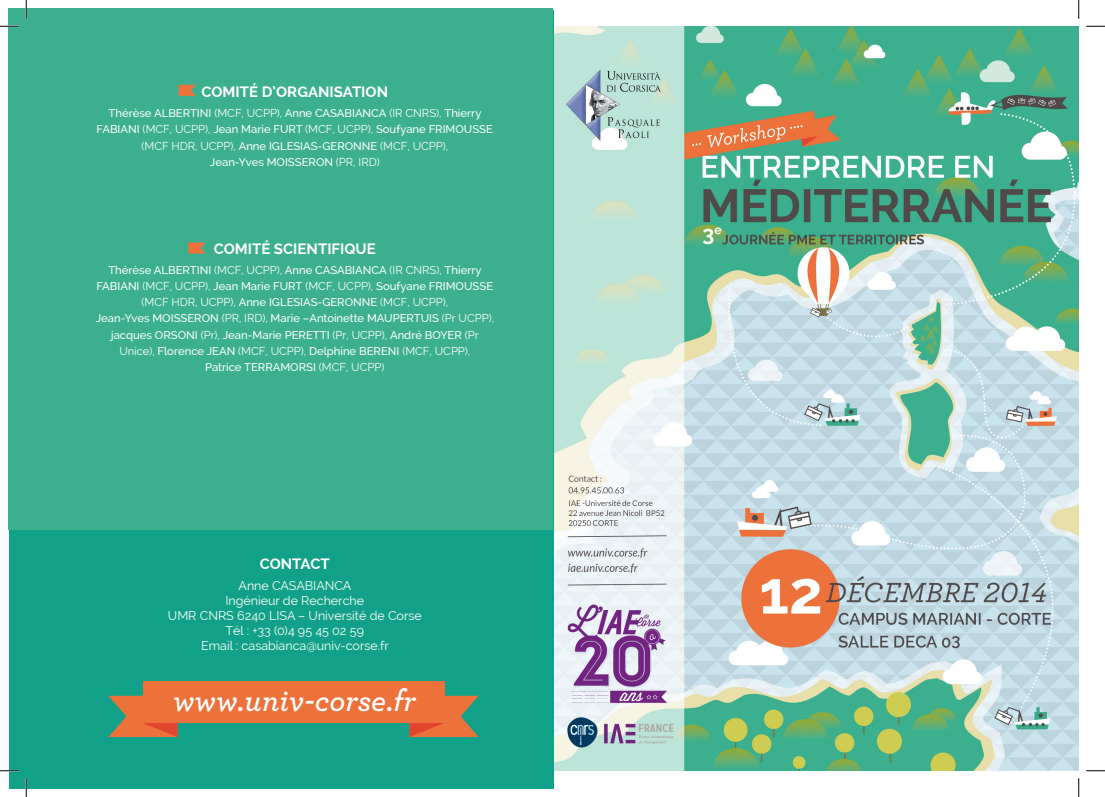
<style>
.page{position:relative;width:1105px;height:797px;background:#fff}
.page>*{position:absolute;margin:0;border:0;box-sizing:border-box;transform-origin:0 0}
.t1{font:italic 600 31.25px "Archer";color:#fff}
.t2{font:700 15px "Raleway";color:#fff}
.t3{font:12.5px/15px "Raleway";color:#fff;text-align:center}
.t4{font:500 11.25px/16.2px "Raleway";color:#fff;text-align:center}
.s1{font-weight:400}
</style>
<div class="page">
<img style="left:553px;top:26px;width:526px;height:744px">
<div style="left:9px;top:10px;width:544px;height:778px;background:#11a188"></div>
<div style="left:9px;top:9px;width:544px;height:520px;background:#3caf8e"></div>
<svg style="left:108px;top:695px;width:69px;height:42px"></svg>
<svg style="left:410px;top:695px;width:69px;height:42px"></svg>
<div style="left:143px;top:681px;width:301px;height:42px;background:#ed713b"></div>
<svg style="left:179px;top:85px;width:17px;height:11px"></svg>
<svg style="left:188px;top:242px;width:17px;height:11px"></svg>
<svg style="left:0;top:25px;width:19px;height:2px"></svg>
<svg style="left:1086px;top:25px;width:19px;height:2px"></svg>
<svg style="left:0;top:770px;width:19px;height:1px"></svg>
<svg style="left:1086px;top:770px;width:19px;height:1px"></svg>
<svg style="left:25px;top:0;width:2px;height:19px"></svg>
<svg style="left:25px;top:778px;width:2px;height:19px"></svg>
<svg style="left:1078px;top:0;width:1px;height:19px"></svg>
<svg style="left:1078px;top:778px;width:1px;height:19px"></svg>
<h2 class="t2" style="left:201px;top:83px;width:188px">COMITÉ D’ORGANISATION</h2>
<p class="t4" style="left:97px;top:105px;width:398px">Thérèse ALBERTINI <span class="s1">(MCF, UCPP),</span> Anne CASABIANCA <span class="s1">(IR CNRS),</span> Thierry FABIANI <span class="s1">(MCF, UCPP),</span> Jean Marie FURT <span class="s1">(MCF, UCPP),</span> Soufyane FRIMOUSSE <span class="s1">(MCF HDR, UCPP),</span> Anne IGLESIAS-GERONNE <span class="s1">(MCF, UCPP),<br></span>Jean-Yves MOISSERON <span class="s1">(PR, IRD)</span></p>
<h2 class="t2" style="left:214px;top:240px;width:164px">COMITÉ SCIENTIFIQUE</h2>
<p class="t4" style="left:96px;top:261px;width:400px">Thérèse ALBERTINI <span class="s1">(MCF, UCPP),</span> Anne CASABIANCA <span class="s1">(IR CNRS),</span> Thierry FABIANI <span class="s1">(MCF, UCPP),</span> Jean Marie FURT <span class="s1">(MCF, UCPP),</span> Soufyane FRIMOUSSE <span class="s1">(MCF HDR, UCPP),</span> Anne IGLESIAS-GERONNE <span class="s1">(MCF, UCPP),<br></span>Jean-Yves MOISSERON <span class="s1">(PR, IRD),</span> Marie –Antoinette MAUPERTUIS <span class="s1">(Pr UCPP), </span>jacques ORSONI <span class="s1">(Pr),</span> Jean-Marie PERETTI <span class="s1">(Pr, UCPP),</span> André BOYER <span class="s1">(Pr Unice),</span> Florence JEAN <span class="s1">(MCF, UCPP),</span> Delphine BERENI <span class="s1">(MCF, UCPP),<br></span>Patrice TERRAMORSI <span class="s1">(MCF, UCPP)</span></p>
<h2 class="t2" style="left:260px;top:555px;width:72px">CONTACT</h2>
<p class="t3" style="left:168px;top:578px;width:255px">Anne CASABIANCA<br>Ingénieur de Recherche<br>UMR CNRS 6240 LISA – Université de Corse<br>Tél : +33 (0)4 95 45 02 59<br>Email : casabianca@univ-corse.fr</p>
<h1 class="t1" style="left:174px;top:676px;width:244px">www.univ-corse.fr</h1>
</div>
